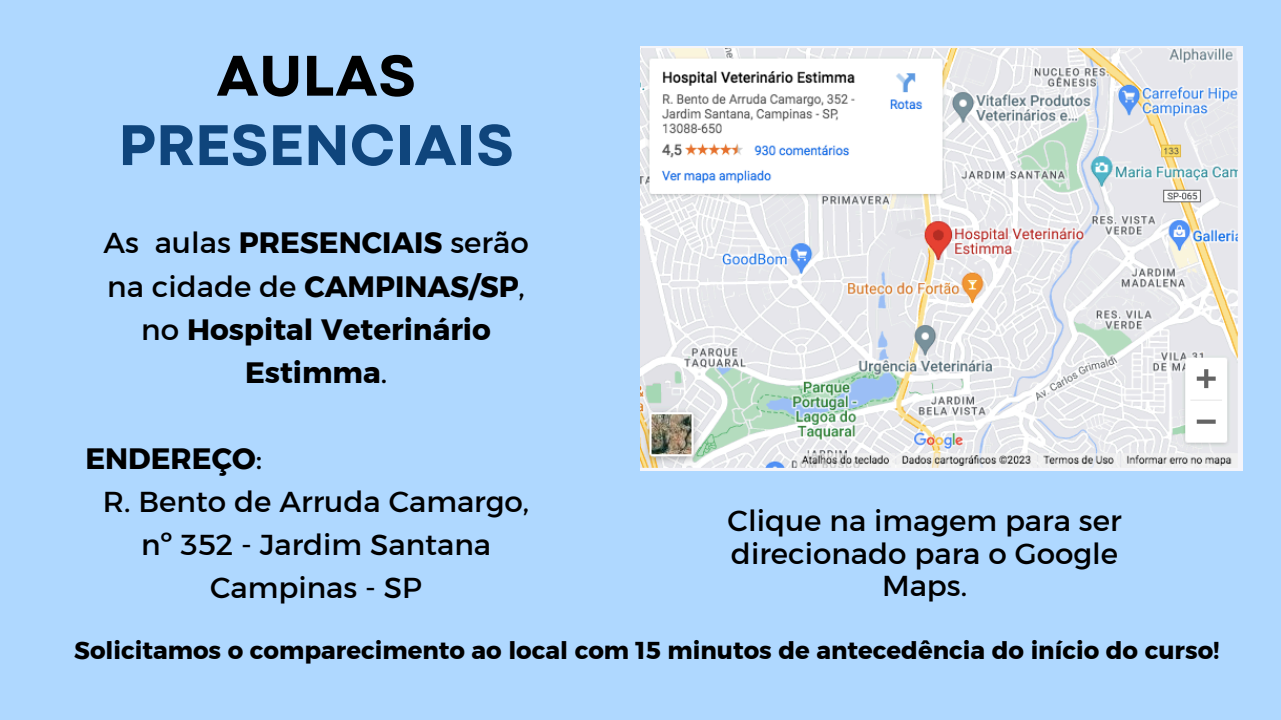
<style>
.page{position:relative;width:1281px;height:720px;background:#afd8ff}
.page>*{position:absolute;margin:0;border:0;box-sizing:border-box;transform-origin:0 0}
.t1{font:800 60px/69.4px "Codec Pro";letter-spacing:.025em;color:#0f457c;text-align:center}
.t2{font:29.38px/32.8px "Kief Montaser Regular";color:#000;text-align:center}
.t3{font:29.38px/43.1px "Kief Montaser Bold";color:#000;text-align:center}
.t4{font:24.38px "Kief Montaser Bold";color:#000}
.s1{color:#000}
.s2{font-family:"Kief Montaser Regular"}
</style>
<div class="page">
<img style="left:640px;top:46px;width:602px;height:425px">
<h2 class="t1" style="left:119px;top:46px;width:396px"><span class="s1">AULAS<br></span>PRESENCIAIS</h2>
<h1 class="t3" style="left:103px;top:221px;width:427px"><span class="s2">As aulas</span> PRESENCIAIS <span class="s2">serão na cidade de</span> CAMPINAS/SP<span class="s2">, no</span> Hospital Veterinário<br>Estimma<span class="s2">.</span></h1>
<h2 class="t3" style="left:85px;top:437px;width:178px">ENDEREÇO<span class="s2">:</span></h2>
<h2 class="t2" style="left:103px;top:485px;width:428px">R. Bento de Arruda Camargo,</h2>
<h2 class="t2" style="left:141px;top:528px;width:351px">nº 352 - Jardim Santana</h2>
<h2 class="t2" style="left:210px;top:572px;width:213px">Campinas - SP</h2>
<p class="t2" style="left:727px;top:504px;width:395px">Clique na imagem para ser direcionado para o Google<br>Maps.</p>
<p class="t4" style="left:74px;top:635px;width:1146px">Solicitamos o comparecimento ao local com 15 minutos de antecedência do início do curso!</p>
</div>
